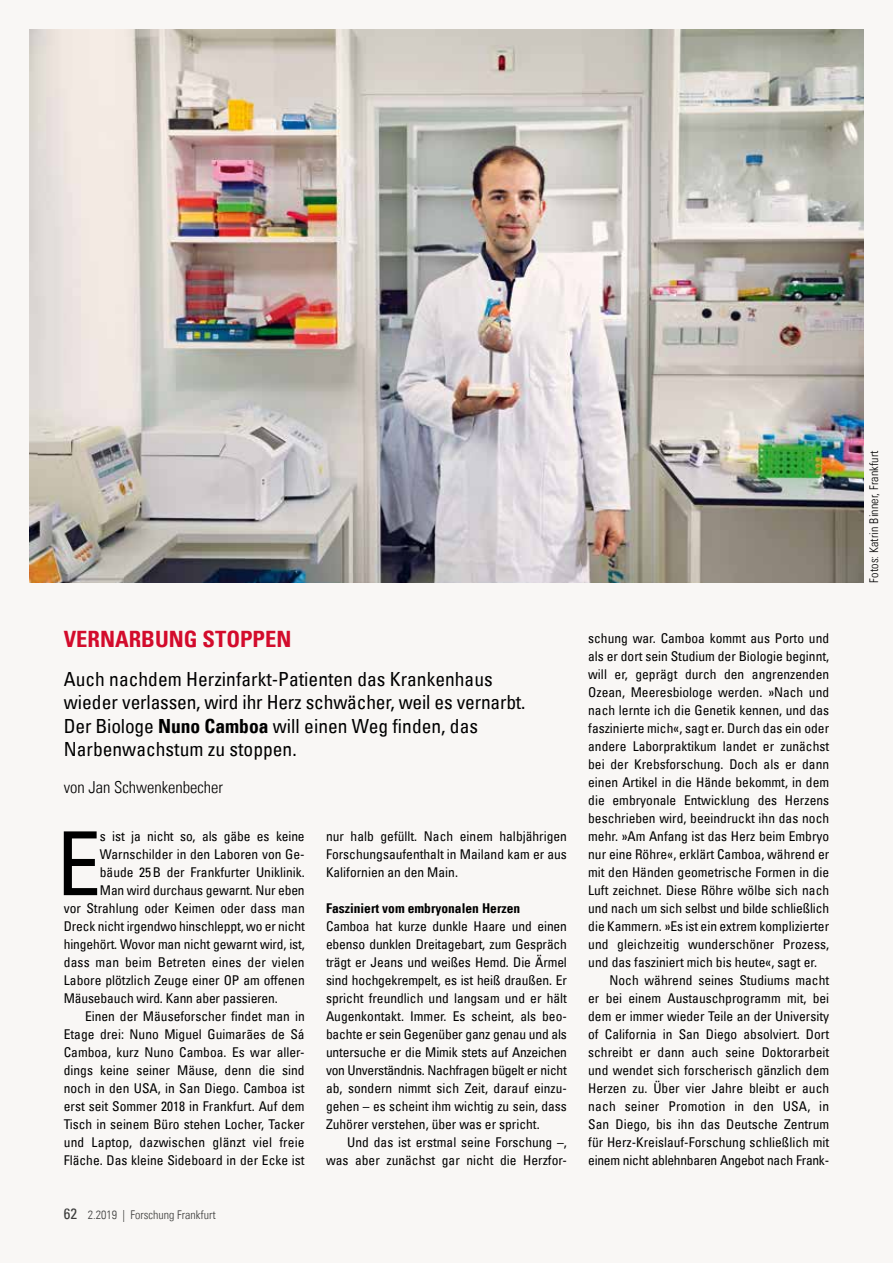
<style>
.page{position:relative;width:893px;height:1263px;background:#f9f7f5}
.page>*{position:absolute;margin:0;border:0;box-sizing:border-box;transform-origin:0 0}
.t1{font:condensed 88.35px "Univers Com 57";color:#000}
.t2{font:22.5px "Univers Com 67 Bold Cond";color:#d30b2c}
.t3{font:condensed 19.5px/23.4px "Univers Com 57";color:#000}
.t4{font:16.5px "Univers Com 47 Light Cond";color:#000}
.t5{font:condensed 13.5px/18px "Univers Com 57";color:#000;text-align:justify}
.t6{font:condensed 13.5px "Univers Com 57";letter-spacing:-.02em;color:#000}
.t7{font:13.5px "Univers Com 67 Bold Cond";color:#000}
.t8{font:12px "Univers Com 47 Light Cond";letter-spacing:.01em;color:#000}
.t9{font:12px "Univers Com 47 Light Cond";color:#3c3c3b}
.s1{font-family:"Univers Com 67 Bold Cond";font-stretch:normal}
.s2{font-family:"Univers Com 57";font-stretch:condensed;font-size:15px}
</style>
<div class="page">
<img style="left:30px;top:30px;width:833px;height:553px">
<h2 class="t2" style="left:64px;top:626px;width:229px">VERNARBUNG STOPPEN</h2>
<h3 class="t3" style="left:64px;top:667px;width:463px">Auch nachdem Herzinfarkt-Patienten das Krankenhaus wieder verlassen, wird ihr Herz schwächer, weil es vernarbt.<br>Der Biologe <span class="s1">Nuno Camboa</span> will einen Weg finden, das Narbenwachstum zu stoppen.</h3>
<p class="t4" style="left:64px;top:777px;width:161px">von Jan Schwenkenbecher</p>
<h1 class="t1" style="left:57px;top:808px;width:46px">E</h1>
<p class="t5" style="left:100px;top:827px;width:206px">s ist ja nicht so, als gäbe es keine</p>
<p class="t5" style="left:326px;top:827px;width:242px">nur halb gefüllt. Nach einem halbjährigen Forschungsaufenthalt in Mailand kam er aus Kalifornien an den Main.</p>
<p class="t7" style="left:326px;top:900px;width:196px">Fasziniert vom embryonalen Herzen</p>
<p class="t5" style="left:326px;top:917px;width:242px">Camboa hat kurze dunkle Haare und einen ebenso dunklen Dreitagebart, zum Gespräch trägt er Jeans und weißes Hemd. Die Ärmel sind hochgekrempelt, es ist heiß draußen. Er spricht freundlich und langsam und er hält Augenkontakt. Immer. Es scheint, als beo&shy;bachte er sein Gegenüber ganz genau und als untersuche er die Mimik stets auf Anzeichen von Unverständnis. Nachfragen bügelt er nicht ab, sondern nimmt sich Zeit, darauf einzu&shy;gehen – es scheint ihm wichtig zu sein, dass Zuhörer verstehen, über was er spricht.</p>
<p class="t5" style="left:326px;top:1133px;width:242px;text-align:right">Und das ist erstmal seine Forschung –, was aber zunächst gar nicht die Herzfor-</p>
<p class="t5" style="left:100px;top:845px;width:206px">Warnschilder in den Laboren von Ge-</p>
<p class="t5" style="left:100px;top:863px;width:206px">bäude 25B der Frankfurter Uniklinik.</p>
<p class="t5" style="left:100px;top:881px;width:206px">Man wird durchaus gewarnt. Nur eben</p>
<p class="t5" style="left:64px;top:899px;width:242px">vor Strahlung oder Keimen oder dass man</p>
<p class="t5" style="left:64px;top:917px;width:242px">Dreck nicht irgendwo hinschleppt, wo er nicht</p>
<p class="t5" style="left:64px;top:935px;width:242px">hingehört. Wovor man nicht gewarnt wird, ist,</p>
<p class="t5" style="left:64px;top:953px;width:242px">dass man beim Betreten eines der vielen</p>
<p class="t5" style="left:64px;top:971px;width:242px">Labore plötzlich Zeuge einer OP am offenen</p>
<p class="t5" style="left:64px;top:989px;width:216px">Mäusebauch wird. Kann aber passieren.</p>
<p class="t5" style="left:85px;top:1007px;width:221px">Einen der Mäuseforscher findet man in</p>
<p class="t5" style="left:64px;top:1025px;width:242px">Etage drei: Nuno Miguel Guimarães de Sá</p>
<p class="t5" style="left:64px;top:1043px;width:242px">Camboa, kurz Nuno Camboa. Es war aller-</p>
<p class="t5" style="left:64px;top:1061px;width:242px">dings keine seiner Mäuse, denn die sind</p>
<p class="t5" style="left:64px;top:1079px;width:242px">noch in den USA, in San Diego. Camboa ist</p>
<p class="t5" style="left:64px;top:1097px;width:242px">erst seit Sommer 2018 in Frankfurt. Auf dem</p>
<p class="t5" style="left:64px;top:1115px;width:242px">Tisch in seinem Büro stehen Locher, Tacker</p>
<p class="t5" style="left:64px;top:1133px;width:242px">und Laptop, dazwischen glänzt viel freie</p>
<p class="t5" style="left:64px;top:1151px;width:242px">Fläche. Das kleine Sideboard in der Ecke ist</p>
<p class="t9" style="left:64px;top:1208px;width:153px"><span class="s2">62</span> 2.2019 | Forschung Frankfurt</p>
<p class="t5" style="left:588px;top:629px;width:242px">schung war. Camboa kommt aus Porto und</p>
<p class="t5" style="left:588px;top:647px;width:242px">als er dort sein Studium der Biologie beginnt,</p>
<p class="t5" style="left:588px;top:665px;width:242px">will er, geprägt durch den angrenzenden</p>
<p class="t5" style="left:588px;top:683px;width:242px">Ozean, Meeresbiologe werden. »Nach und</p>
<p class="t5" style="left:588px;top:701px;width:242px">nach lernte ich die Genetik kennen, und das</p>
<p class="t5" style="left:588px;top:719px;width:242px">faszinierte mich«, sagt er. Durch das ein oder</p>
<p class="t5" style="left:588px;top:737px;width:242px">andere Laborpraktikum landet er zunächst</p>
<p class="t5" style="left:588px;top:755px;width:242px">bei der Krebsforschung. Doch als er dann</p>
<p class="t5" style="left:588px;top:773px;width:242px">einen Artikel in die Hände bekommt, in dem</p>
<p class="t5" style="left:588px;top:791px;width:242px">die embryonale Entwicklung des Herzens</p>
<p class="t5" style="left:588px;top:809px;width:242px">beschrieben wird, beeindruckt ihn das noch</p>
<p class="t5" style="left:588px;top:827px;width:242px">mehr. »Am Anfang ist das Herz beim Embryo</p>
<p class="t5" style="left:588px;top:845px;width:242px">nur eine Röhre«, erklärt Camboa, während er</p>
<p class="t5" style="left:588px;top:863px;width:242px">mit den Händen geometrische Formen in die</p>
<p class="t5" style="left:588px;top:881px;width:242px">Luft zeichnet. Diese Röhre wölbe sich nach</p>
<p class="t5" style="left:588px;top:899px;width:242px">und nach um sich selbst und bilde schließlich</p>
<p class="t5" style="left:588px;top:917px;width:242px">die Kammern. »Es ist ein extrem komplizierter</p>
<p class="t5" style="left:588px;top:935px;width:242px">und gleichzeitig wunderschöner Prozess,</p>
<p class="t5" style="left:588px;top:953px;width:230px">und das fasziniert mich bis heute«, sagt er.</p>
<p class="t5" style="left:609px;top:971px;width:221px">Noch während seines Studiums macht</p>
<p class="t5" style="left:588px;top:989px;width:242px">er bei einem Austauschprogramm mit, bei</p>
<p class="t5" style="left:588px;top:1007px;width:242px">dem er immer wieder Teile an der University</p>
<p class="t5" style="left:588px;top:1025px;width:242px">of California in San Diego absolviert. Dort</p>
<p class="t5" style="left:588px;top:1043px;width:242px">schreibt er dann auch seine Doktorarbeit</p>
<p class="t5" style="left:588px;top:1061px;width:242px">und wendet sich forscherisch gänzlich dem</p>
<p class="t5" style="left:588px;top:1079px;width:242px">Herzen zu. Über vier Jahre bleibt er auch</p>
<p class="t5" style="left:588px;top:1097px;width:242px">nach seiner Promotion in den USA, in</p>
<p class="t5" style="left:588px;top:1115px;width:242px">San Diego, bis ihn das Deutsche Zentrum</p>
<p class="t5" style="left:588px;top:1133px;width:242px">für Herz-Kreislauf-Forschung schließlich mit</p>
<p class="t6" style="left:588px;top:1152px;width:242px">einem nicht ablehnbaren Angebot nach Frank-</p>
<p class="t8" style="left:867px;top:583px;width:134px;rotate:-90deg">Fotos: Katrin Binner, Frankfurt</p>
</div>
